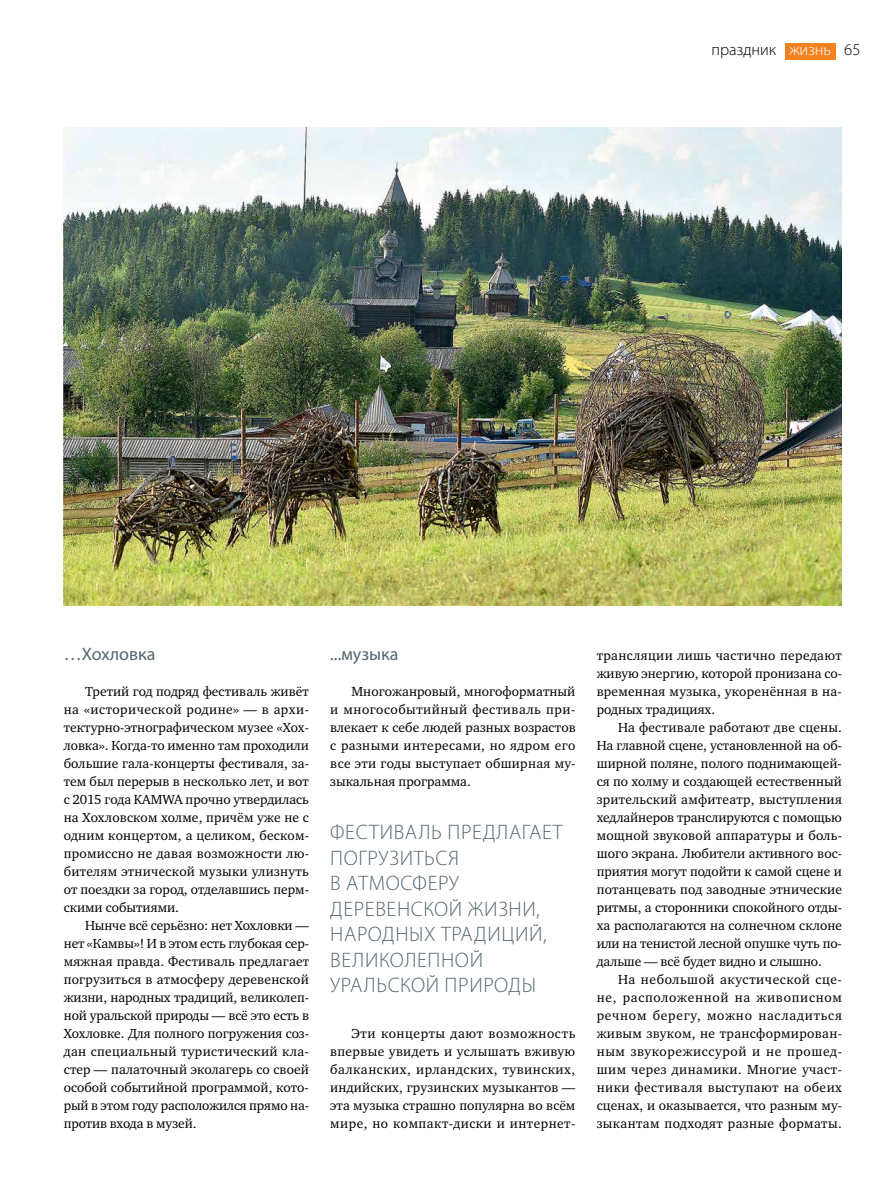
<style>
.page{position:relative;width:893px;height:1191px;background:#fff}
.page>*{position:absolute;margin:0;border:0;box-sizing:border-box;transform-origin:0 0}
.t1{font:300 21px/25.5px "Myriad Pro";letter-spacing:.03em;color:#546670}
.t2{font:18px "Myriad Pro";color:#546670}
.t3{font:300 16.5px "Myriad Pro";color:#000}
.t4{font:13.5px/18px "Charter ITC";color:#000;text-align:justify}
.s1{color:#fff}
</style>
<div class="page">
<div style="left:785px;top:43px;width:50px;height:16px;background:#f58220"></div>
<img style="left:64px;top:128px;width:778px;height:478px">
<p class="t3" style="left:712px;top:40px;width:150px">праздник <span class="s1">жизнь</span> 65</p>
<h2 class="t2" style="left:64px;top:643px;width:93px">…Хохловка</h2>
<p class="t4" style="left:64px;top:682px;width:247px;text-indent:21px">Третий год подряд фестиваль живёт на «исторической родине» — в архи&shy;тектурно-этнографическом музее «Хох&shy;ловка». Когда-то именно там проходили большие гала-концерты фестиваля, за&shy;тем был перерыв в несколько лет, и вот с 2015 года KAMWA прочно утвердилась на Хохловском холме, причём уже не с одним концертом, а целиком, беском&shy;промиссно не давая возможности лю&shy;бителям этнической музыки улизнуть от поездки за город, отделавшись перм&shy;скими событиями.</p>
<p class="t4" style="left:64px;top:916px;width:247px;text-indent:21px">Нынче всё серьёзно: нет Хохловки — нет «Камвы»! И в этом есть глубокая сер&shy;мяжная правда. Фестиваль предлагает погрузиться в атмосферу деревенской жизни, народных традиций, великолеп&shy;ной уральской природы — всё это есть в Хохловке. Для полного погружения соз&shy;дан специальный туристический кла&shy;стер — палаточный эколагерь со своей особой событийной программой, кото&shy;рый в этом году расположился прямо на&shy;против входа в музей.</p>
<h2 class="t2" style="left:330px;top:643px;width:70px">...музыка</h2>
<p class="t4" style="left:330px;top:682px;width:247px;text-indent:21px">Многожанровый, многоформатный и многособытийный фестиваль при&shy;влекает к себе людей разных возрастов с разными интересами, но ядром его все эти годы выступает обширная му&shy;зыкальная программа.</p>
<h1 class="t1" style="left:330px;top:819px;width:234px">ФЕСТИВАЛЬ ПРЕДЛАГАЕТ<br>ПОГРУЗИТЬСЯ<br>В АТМОСФЕРУ<br>ДЕРЕВЕНСКОЙ ЖИЗНИ,<br>НАРОДНЫХ ТРАДИЦИЙ,<br>ВЕЛИКОЛЕПНОЙ<br>УРАЛЬСКОЙ ПРИРОДЫ</h1>
<p class="t4" style="left:330px;top:1024px;width:247px;text-indent:21px">Эти концерты дают возможность впервые увидеть и услышать вживую балканских, ирландских, тувинских, индийских, грузинских музыкантов — эта музыка страшно популярна во всём мире, но компакт-диски и интернет-</p>
<p class="t4" style="left:597px;top:646px;width:247px">трансляции лишь частично передают живую энергию, которой пронизана со&shy;временная музыка, укоренённая в на&shy;родных традициях.</p>
<p class="t4" style="left:597px;top:718px;width:247px;text-indent:21px">На фестивале работают две сцены.<br>На главной сцене, установленной на об&shy;ширной поляне, полого поднимающей&shy;ся по холму и создающей естественный зрительский амфитеатр, выступления хедлайнеров транслируются с помощью мощной звуковой аппаратуры и боль&shy;шого экрана. Любители активного вос&shy;приятия могут подойти к самой сцене и потанцевать под заводные этнические ритмы, а сторонники спокойного отды&shy;ха располагаются на солнечном склоне или на тенистой лесной опушке чуть по&shy;дальше — всё будет видно и слышно.</p>
<p class="t4" style="left:597px;top:970px;width:247px;text-indent:21px">На небольшой акустической сце&shy;не, расположенной на живописном речном берегу, можно насладиться живым звуком, не трансформирован&shy;ным звукорежиссурой и не прошед&shy;шим через динамики. Многие участ&shy;ники фестиваля выступают на обеих сценах, и оказывается, что разным му&shy;зыкантам подходят разные форматы.</p>
</div>
